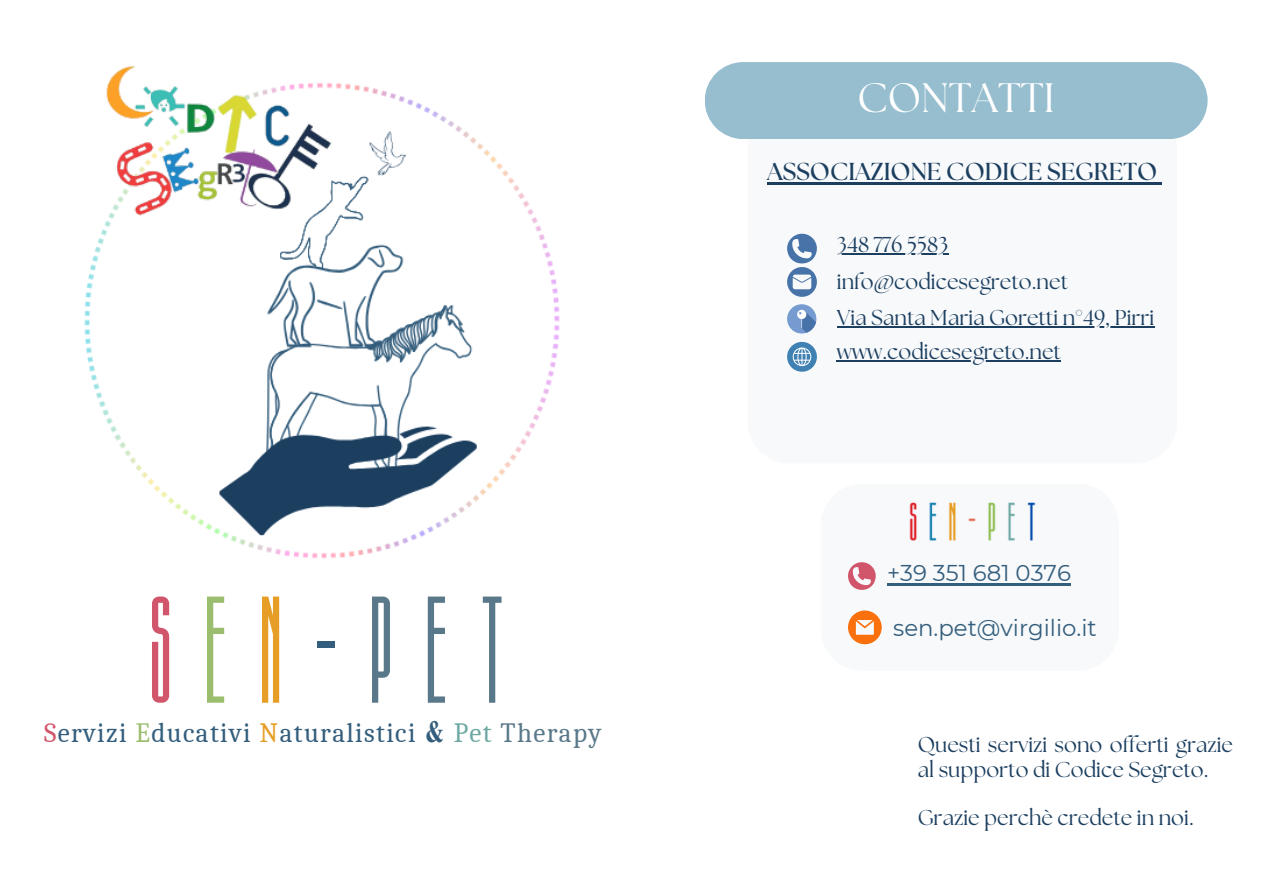
<style>
.page{position:relative;width:1263px;height:894px;background:#fff}
.page>*{position:absolute;margin:0;border:0;box-sizing:border-box;transform-origin:0 0}
.t1{font:156px "Calcio";letter-spacing:.21em;color:#597889}
.t2{font:40.95px "The Seasons";color:#fff}
.t3{font:27.15px "Caladea";letter-spacing:.05em;color:#345e7d}
.t4{font:700 24.45px "The Seasons";color:#1c3f60}
.t5{font:22.8px "Montserrat";color:#345e7d}
.t6{font:21.45px/36.3px "The Seasons";color:#1c3f60}
.s1{color:#d2566b}
.s2{color:#9bbd6e}
.s3{color:#e79e26}
.s4{color:#345e7d}
.s5{font-family:"Times NRMT Pro";font-weight:700;font-stretch:condensed;font-size:30px}
.s6{color:#6da8a3}
.s7{color:#597889}
</style>
<div class="page">
<svg style="left:767px;top:182px;width:395px;height:190px"></svg>
<div style="left:705px;top:62px;width:502px;height:77px;background:#96becf"></div>
<svg style="left:787px;top:234px;width:29px;height:62px"></svg>
<svg style="left:787px;top:304px;width:29px;height:29px"></svg>
<svg style="left:787px;top:342px;width:29px;height:29px"></svg>
<div style="left:821px;top:483px;width:298px;height:187px;background:#f7f9fb;border-radius:42px"></div>
<svg style="left:848px;top:562px;width:28px;height:28px"></svg>
<svg style="left:848px;top:610px;width:34px;height:34px"></svg>
<img style="left:84px;top:66px;width:476px;height:493px">
<img style="left:909px;top:502px;width:127px;height:39px">
<hr style="left:887px;top:583px;width:184px;height:2px;background:#345e7d">
<hr style="left:837px;top:254px;width:111px;height:1px;background:#1c3f60">
<hr style="left:767px;top:183px;width:390px;height:2px;background:#1c3f60">
<hr style="left:837px;top:326px;width:317px;height:1px;background:#1c3f60">
<hr style="left:837px;top:360px;width:224px;height:1px;background:#1c3f60">
<h1 class="t1" style="left:150px;top:557px;width:356px"><span class="s1">S</span><span class="s2">E</span><span class="s3">N</span><span class="s4">-</span>PET</h1>
<p class="t3" style="left:44px;top:717px;width:559px"><span class="s1">S</span>ervizi <span class="s2">E</span>ducativi <span class="s3">N</span>aturalistici <span class="s5">&amp;</span> <span class="s6">Pet</span> <span class="s7">Therapy</span></p>
<h2 class="t2" style="left:857px;top:79px;width:199px">CONTATTI</h2>
<p class="t4" style="left:767px;top:161px;width:391px">ASSOCIAZIONE CODICE SEGRETO</p>
<p class="t6" style="left:837px;top:228px;width:233px">348 776 5583 info@codicesegreto.net</p>
<p class="t6" style="left:837px;top:302px;width:319px;line-height:33.8px">Via Santa Maria Goretti n°49, Pirri www.codicesegreto.net</p>
<p class="t5" style="left:887px;top:559px;width:185px">+39 351 681 0376</p>
<p class="t5" style="left:893px;top:614px;width:205px">sen.pet@virgilio.it</p>
<p class="t6" style="left:918px;top:734px;width:317px;line-height:24.2px">Questi servizi sono offerti grazie al supporto di Codice Segreto.</p>
<p class="t6" style="left:918px;top:800px;width:278px">Grazie perchè credete in noi.</p>
</div>
